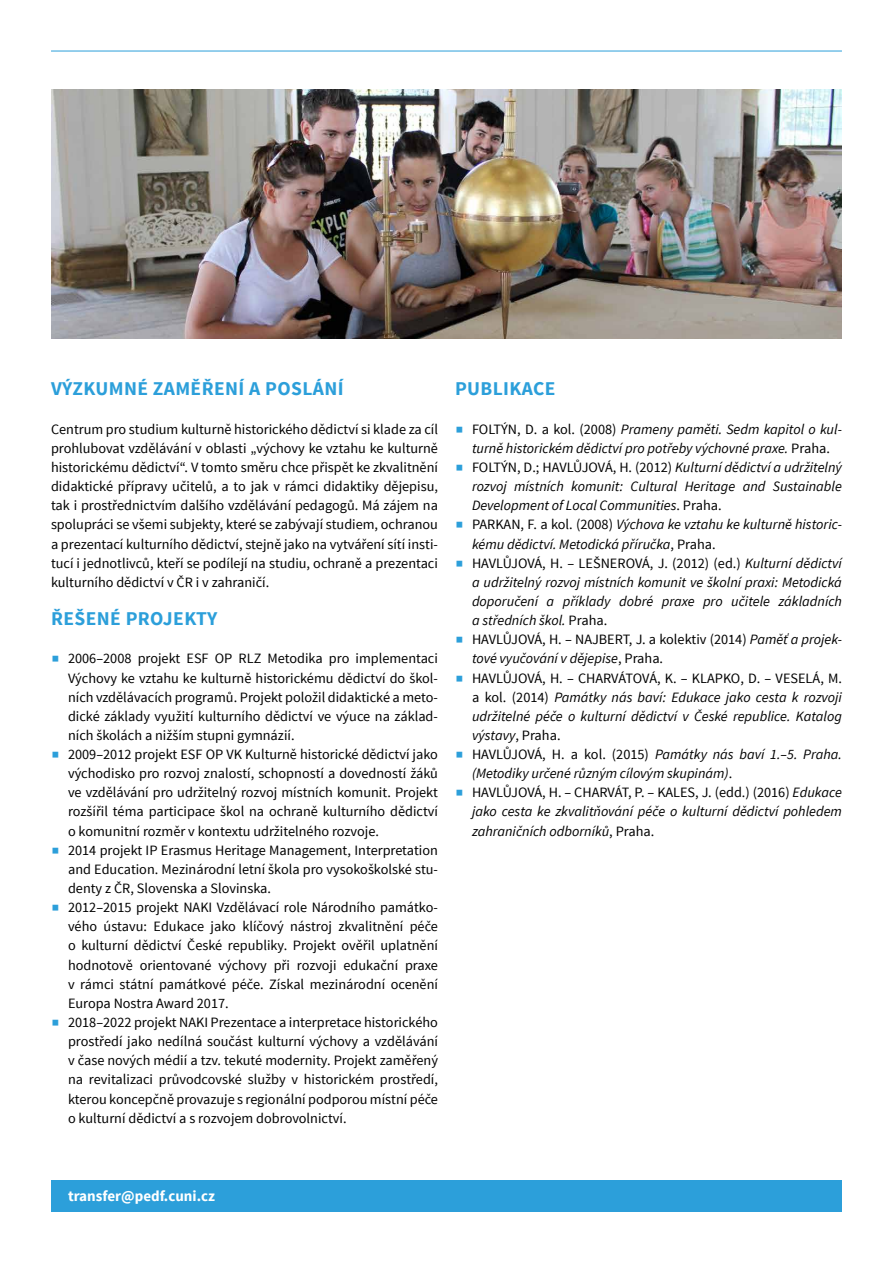
<style>
.page{position:relative;width:893px;height:1263px;background:#fff}
.page>*{position:absolute;margin:0;border:0;box-sizing:border-box;transform-origin:0 0}
.t1{font:700 19.5px "Source Sans Pro";letter-spacing:.02em;color:#2c9fda}
.t2{font:700 15px "Source Sans Pro";color:#fff}
.t3{font:14.25px/19.2px "Source Sans Pro";color:#000;text-align:justify}
.t4{font:italic 14.25px/19.2px "Source Sans Pro";color:#000;text-align:justify}
.s1{font-size:28.5px;color:#2c9fda}
.s2{font-style:normal;font-size:28.5px;color:#2c9fda}
.s3{font-style:normal}
.s4{font-style:italic}
</style>
<div class="page">
<hr style="left:51px;top:51px;width:791px;height:1px;background:#2c9fda">
<div style="left:51px;top:1180px;width:791px;height:32px;background:#2c9fda"></div>
<img style="left:51px;top:89px;width:791px;height:249px">
<h1 class="t1" style="left:51px;top:376px;width:294px">VÝZKUMNÉ ZAMĚŘENÍ A POSLÁNÍ</h1>
<p class="t3" style="left:51px;top:420px;width:388px">Centrum pro studium kulturně historického dědictví si klade za cíl prohlubovat vzdělávání v oblasti „výchovy ke vztahu ke kulturně historickému dědictví“. V tomto směru chce přispět ke zkvalitnění didaktické přípravy učitelů, a to jak v rámci didaktiky dějepisu, tak i prostřednictvím dalšího vzdělávání pedagogů. Má zájem na spolupráci se všemi subjekty, které se zabývají studiem, ochranou a prezentací kulturního dědictví, stejně jako na vytváření sítí insti&shy;tucí i jednotlivců, kteří se podílejí na studiu, ochraně a prezentaci kulturního dědictví v ČR i v zahraničí.</p>
<h1 class="t1" style="left:51px;top:606px;width:168px">ŘEŠENÉ PROJEKTY</h1>
<p class="t3" style="left:68px;top:649px;width:371px;text-indent:-17px"><span class="s1">■</span> 2006–2008 projekt ESF OP RLZ Metodika pro implementaci Výchovy ke vztahu ke kulturně historickému dědictví do škol&shy;ních vzdělávacích programů. Projekt položil didaktické a meto&shy;dické základy využití kulturního dědictví ve výuce na základ&shy;ních školách a nižším stupni gymnázií.</p>
<p class="t3" style="left:68px;top:745px;width:371px;text-indent:-17px"><span class="s1">■</span> 2009–2012 projekt ESF OP VK Kulturně historické dědictví jako východisko pro rozvoj znalostí, schopností a dovedností žáků ve vzdělávání pro udržitelný rozvoj místních komunit. Projekt rozšířil téma participace škol na ochraně kulturního dědictví o komunitní rozměr v kontextu udržitelného rozvoje.</p>
<p class="t3" style="left:68px;top:841px;width:371px;text-indent:-17px"><span class="s1">■</span> 2014 projekt IP Erasmus Heritage Management, Interpretation and Education. Mezinárodní letní škola pro vysokoškolské stu&shy;denty z ČR, Slovenska a Slovinska.</p>
<p class="t3" style="left:68px;top:898px;width:371px;text-indent:-17px"><span class="s1">■</span> 2012–2015 projekt NAKI Vzdělávací role Národního památko&shy;vého ústavu: Edukace jako klíčový nástroj zkvalitnění péče o kulturní dědictví České republiky. Projekt ověřil uplatnění hodnotově orientované výchovy při rozvoji edukační praxe v rámci státní památkové péče. Získal mezinárodní ocenění Europa Nostra Award 2017.</p>
<p class="t3" style="left:68px;top:1013px;width:371px;text-indent:-17px"><span class="s1">■</span> 2018–2022 projekt NAKI Prezentace a interpretace historického prostředí jako nedílná součást kulturní výchovy a vzdělávání v čase nových médií a tzv. tekuté modernity. Projekt zaměřený na revitalizaci průvodcovské služby v historickém prostředí, kterou koncepčně provazuje s regionální podporou místní péče o kulturní dědictví a s rozvojem dobrovolnictví.</p>
<h1 class="t1" style="left:455px;top:376px;width:102px">PUBLIKACE</h1>
<p class="t4" style="left:455px;top:419px;width:388px;text-align:center"><span class="s2">■</span> <span class="s3">FOLTÝN, D. a kol. (2008)</span> Prameny paměti. Sedm kapitol o kul&shy;turně historickém dědictví pro potřeby výchovné praxe. <span class="s3">Praha.</span></p>
<p class="t4" style="left:472px;top:458px;width:371px;text-indent:-17px"><span class="s2">■</span> <span class="s3">FOLTÝN, D.; HAVLŮJOVÁ, H. (2012)</span> Kulturní dědictví a udržitelný rozvoj místních komunit: Cultural Heritage and Sustainable Development of Local Communities<span class="s3">. Praha.</span></p>
<p class="t4" style="left:472px;top:515px;width:371px;text-indent:-17px"><span class="s2">■</span> <span class="s3">PARKAN, F. a kol. (2008)</span> Výchova ke vztahu ke kulturně historic&shy;kému dědictví. Metodická příručka<span class="s3">, Praha.</span></p>
<p class="t4" style="left:472px;top:553px;width:371px;text-indent:-17px"><span class="s2">■</span> <span class="s3">HAVLŮJOVÁ, H. – LEŠNEROVÁ, J. (2012) (ed.)</span> Kulturní dědictví a udržitelný rozvoj místních komunit ve školní praxi: Metodická doporučení a příklady dobré praxe pro učitele základních a středních škol. <span class="s3">Praha.</span></p>
<p class="t3" style="left:472px;top:630px;width:371px;text-indent:-17px"><span class="s1">■</span> HAVLŮJOVÁ, H. – NAJBERT, J. a kolektiv (2014) <span class="s4">Paměť a projek&shy;tové vyučování v dějepise</span>, Praha.</p>
<p class="t4" style="left:472px;top:668px;width:371px;text-indent:-17px"><span class="s2">■</span> <span class="s3">HAVLŮJOVÁ, H. – CHARVÁTOVÁ, K. – KLAPKO, D. – VESELÁ, M. a kol. (2014)</span> Památky nás baví: Edukace jako cesta k rozvoji udržitelné péče o kulturní dědictví v České republice. Katalog výstavy<span class="s3">, Praha.</span></p>
<p class="t4" style="left:472px;top:745px;width:371px;text-indent:-17px"><span class="s2">■</span> <span class="s3">HAVLŮJOVÁ, H. a kol. (2015)</span> Památky nás baví 1.–5. Praha. (Metodiky určené různým cílovým skupinám)<span class="s3">.</span></p>
<p class="t4" style="left:472px;top:783px;width:371px;text-indent:-17px"><span class="s2">■</span> <span class="s3">HAVLŮJOVÁ, H. – CHARVÁT, P. – KALES, J. (edd.) (2016)</span> Edukace jako cesta ke zkvalitňování péče o kulturní dědictví pohledem zahraničních odborníků<span class="s3">, Praha.</span></p>
<p class="t2" style="left:68px;top:1186px;width:149px">transfer@pedf.cuni.cz</p>
</div>
